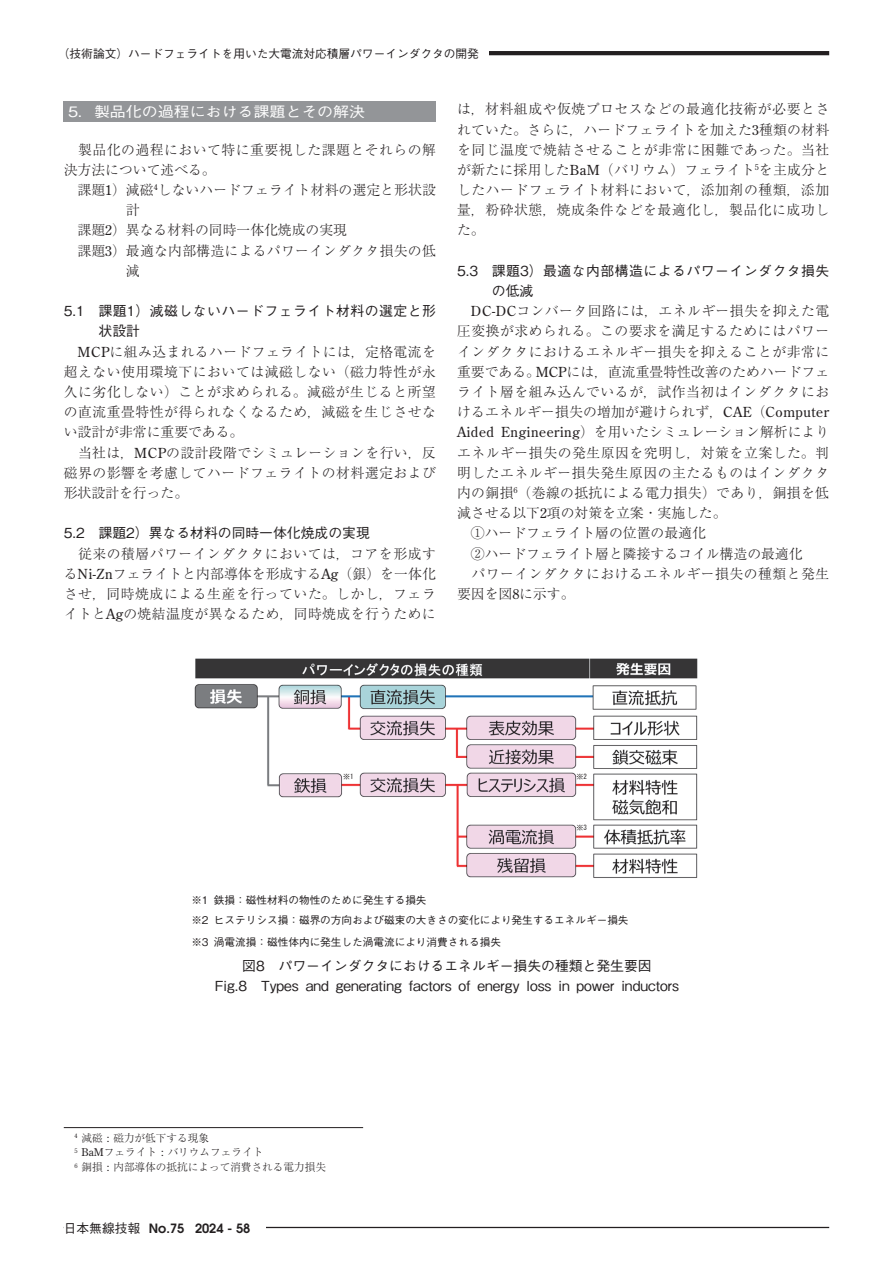
<style>
.page{position:relative;width:893px;height:1263px;background:#fff}
.page>*{position:absolute;margin:0;border:0;box-sizing:border-box;transform-origin:0 0}
.t1{font:500 14.4px "Gothic BBB Pro";color:#fff;scale:1.11 1}
.t2{font:300 13.8px/20.2px "Ryumin Pro";letter-spacing:.035em;color:#231f20}
.t3{font:500 13.8px/20.2px "Gothic BBB Pro";color:#231f20;text-align:center}
.t4{font:500 13.8px/20.2px "Gothic BBB Pro";letter-spacing:.035em;color:#231f20}
.t5{font:300 13.8px "Ryumin Pro";color:#231f20}
.t6{font:300 13.8px "Ryumin Pro";letter-spacing:.005em;color:#231f20}
.t7{font:600 12.75px "ITC Avant Garde Std";color:#231f20}
.t8{font:500 11.7px "Gothic BBB Pro";color:#231f20}
.t9{font:500 10.65px/20.2px "Gothic BBB Pro";color:#231f20}
.t10{font:300 10.65px/14.9px "Ryumin Pro";color:#231f20}
.t11{font:7.05px "MS Gothic";color:#231f20}
.s1{font-family:"Century Old Style Std";font-weight:400}
.s2{font-family:"Gothic BBB Pro";font-weight:500}
</style>
<div class="page">
<hr style="left:64px;top:1227px;width:765px;height:1px;background:#231f20">
<hr style="left:64px;top:51px;width:765px;height:4px;background:#231f20">
<div style="left:64px;top:1220px;width:202px;height:15px;background:#fff"></div>
<div style="left:64px;top:45px;width:425px;height:17px;background:#fff"></div>
<div style="left:64px;top:101px;width:372px;height:21px;background:#939598"></div>
<hr style="left:64px;top:1127px;width:299px;height:1px;background:#231f20">
<img style="left:195px;top:658px;width:503px;height:220px">
<p class="t8" style="left:58px;top:44px;width:422px">（技術論文）ハードフェライトを用いた大電流対応積層パワーインダクタの開発</p>
<p class="t1" style="left:68px;top:100px;width:269px">5．製品化の過程における課題とその解決</p>
<p class="t2" style="left:64px;top:138px;width:374px">　製品化の過程において特に重要視した課題とそれらの解</p>
<p class="t5" style="left:64px;top:159px;width:154px">決方法について述べる。</p>
<p class="t6" style="left:64px;top:179px;width:374px">　課題<span class="s1">1</span>）減磁<sup>4</sup>しないハードフェライト材料の選定と形状設</p>
<p class="t2" style="left:126px;top:199px;width:15px">計</p>
<p class="t5" style="left:64px;top:219px;width:285px">　課題<span class="s1">2</span>）異なる材料の同時一体化焼成の実現</p>
<p class="t2" style="left:64px;top:239px;width:374px">　課題<span class="s1">3</span>）最適な内部構造によるパワーインダクタ損失の低</p>
<p class="t2" style="left:126px;top:259px;width:15px">減</p>
<p class="t4" style="left:99px;top:299px;width:339px;text-indent:-35px">5.1　課題1）減磁しないハードフェライト材料の選定と形状設計</p>
<p class="t2" style="left:64px;top:340px;width:374px;text-indent:14px"><span class="s1">MCP</span>に組み込まれるハードフェライトには，定格電流を超えない使用環境下においては減磁しない（磁力特性が永久に劣化しない）ことが求められる。減磁が生じると所望の直流重畳特性が得られなくなるため，減磁を生じさせない設計が非常に重要である。<br>　当社は，<span class="s1">MCP</span>の設計段階でシミュレーションを行い，反磁界の影響を考慮してハードフェライトの材料選定および形状設計を行った。</p>
<p class="t3" style="left:64px;top:521px;width:308px">5.2　課題2）異なる材料の同時一体化焼成の実現</p>
<p class="t2" style="left:64px;top:542px;width:374px;text-align:justify">　従来の積層パワーインダクタにおいては，コアを形成する<span class="s1">Ni-Zn</span>フェライトと内部導体を形成する<span class="s1">Ag</span>（銀）を一体化させ，同時焼成による生産を行っていた。しかし，フェライトと<span class="s1">Ag</span>の焼結温度が異なるため，同時焼成を行うために</p>
<p class="t2" style="left:457px;top:98px;width:374px;text-align:justify">は，材料組成や仮焼プロセスなどの最適化技術が必要とされていた。さらに，ハードフェライトを加えた<span class="s1">3</span>種類の材料を同じ温度で焼結させることが非常に困難であった。当社が新たに採用した<span class="s1">BaM</span>（バリウム）フェライト<sup>5</sup>を主成分としたハードフェライト材料において，添加剤の種類，添加量，粉砕状態，焼成条件などを最適化し，製品化に成功した。</p>
<p class="t4" style="left:492px;top:259px;width:339px;text-indent:-35px">5.3　課題3）最適な内部構造によるパワーインダクタ損失の低減</p>
<p class="t2" style="left:457px;top:300px;width:374px;text-indent:14px"><span class="s1">DC-DC</span>コンバータ回路には，エネルギー損失を抑えた電圧変換が求められる。この要求を満足するためにはパワーインダクタにおけるエネルギー損失を抑えることが非常に重要である。<span class="s1">MCP</span>には，直流重畳特性改善のためハードフェライト層を組み込んでいるが，試作当初はインダクタにおけるエネルギー損失の増加が避けられず，<span class="s1">CAE</span>（<span class="s1">Computer<br>Aided Engineering</span>）を用いたシミュレーション解析によりエネルギー損失の発生原因を究明し，対策を立案した。判明したエネルギー損失発生原因の主たるものはインダクタ内の銅損<sup>6</sup>（巻線の抵抗による電力損失）であり，銅損を低減させる以下<span class="s1">2</span>項の対策を立案・実施した。<br>　①ハードフェライト層の位置の最適化<br>　②ハードフェライト層と隣接するコイル構造の最適化<br>　パワーインダクタにおけるエネルギー損失の種類と発生要因を図<span class="s1">8</span>に示す。</p>
<p class="t11" style="left:343px;top:773px;width:12px">※1</p>
<p class="t11" style="left:577px;top:772px;width:12px">※2</p>
<p class="t11" style="left:577px;top:824px;width:12px">※3</p>
<p class="t9" style="left:191px;top:888px;width:439px">※1 鉄損：磁性材料の物性のために発生する損失<br>※2 ヒステリシス損：磁界の方向および磁束の大きさの変化により発生するエネルギー損失</p>
<p class="t9" style="left:191px;top:930px;width:311px">※3 渦電流損：磁性体内に発生した渦電流により消費される損失</p>
<p class="t3" style="left:215px;top:954px;width:466px">図8　パワーインダクタにおけるエネルギー損失の種類と発生要因<br>Fig.8　Types and generating factors of energy loss in power inductors</p>
<p class="t10" style="left:74px;top:1129px;width:253px"><sup>4</sup> 減磁 <span class="s1">:</span> 磁力が低下する現象<br><sup>5</sup> <span class="s1">BaM</span>フェライト <span class="s1">:</span> バリウムフェライト<br><sup>6</sup> 銅損 <span class="s1">:</span> 内部導体の抵抗によって消費される電力損失</p>
<p class="t7" style="left:64px;top:1219px;width:188px"><span class="s2">日本無線技報</span> No.75 2024 - 58</p>
</div>
